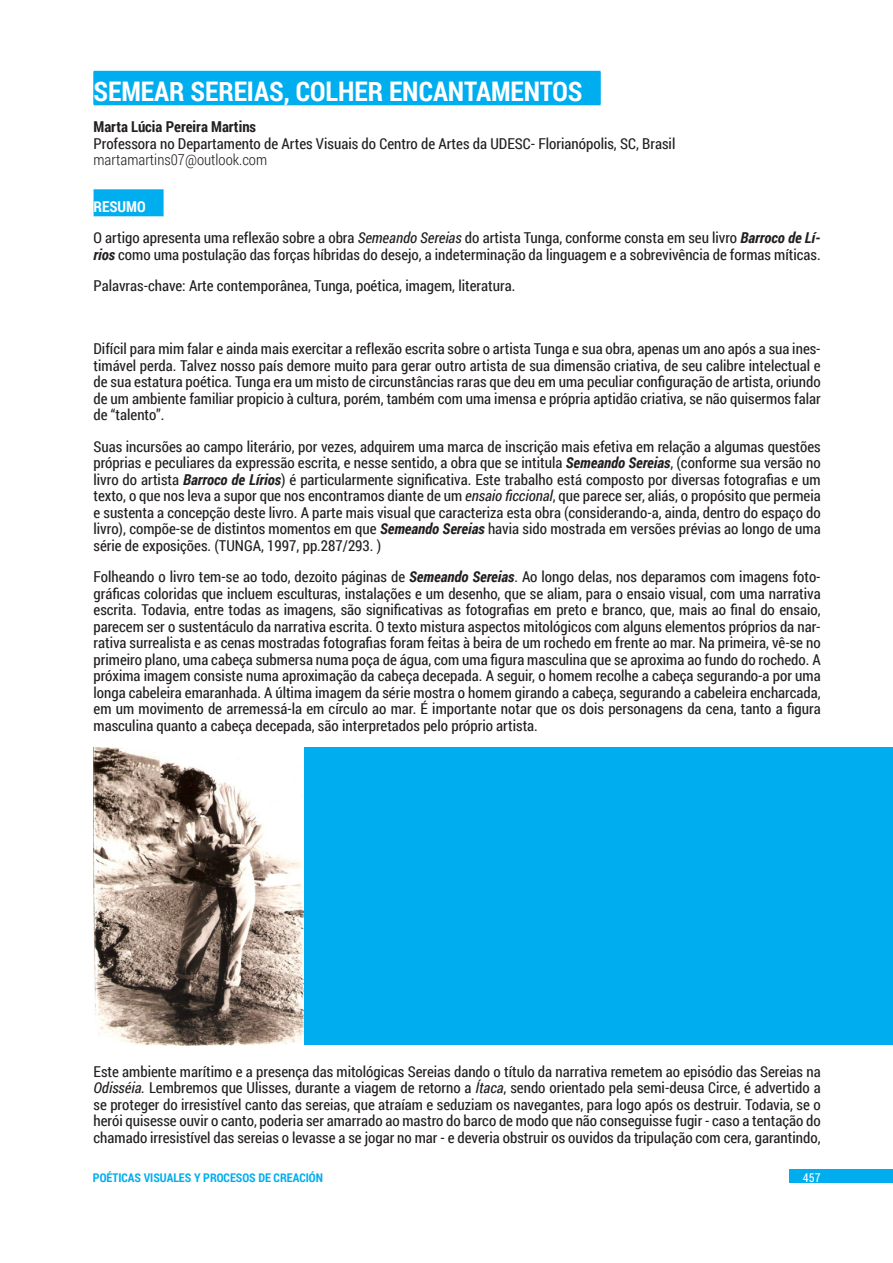
<style>
.page{position:relative;width:893px;height:1263px;background:#fff}
.page>*{position:absolute;margin:0;border:0;box-sizing:border-box;transform-origin:0 0}
.Título_CV{font:700 27px "Roboto Condensed";color:#fff}
.Normal_CV{font:15px/16.5px "Roboto Condensed";color:#231f20;text-align:justify}
.Universidad_Autor_a{font:15px "Roboto Condensed";color:#231f20}
.Keywords_Normal_CV{font:15px "Roboto Condensed";color:#231f20}
.Mail_pos_Univ_Autor{font:300 15px "Roboto Condensed";color:#231f20}
.Nombre_Autor_a_Norma{font:700 15px "Roboto Condensed";color:#231f20}
.Sección_CV{font:700 15px "Roboto Condensed";color:#fff}
.t1{font:700 12px "Roboto Condensed";color:#00aeef}
.t2{font:12px "Roboto Condensed";color:#fff}
.s1{font-style:italic}
.s2{font-weight:700;font-style:italic}
</style>
<div class="page">
<div style="left:789px;top:1169px;width:104px;height:14px;background:#00aeef"></div>
<div style="left:94px;top:747px;width:799px;height:298px;background:#00aeef"></div>
<div style="left:94px;top:72px;width:506px;height:33px;background:#00aeef"></div>
<div style="left:94px;top:71px;width:506px;height:33px;background:#00aeef"></div>
<div style="left:94px;top:189px;width:70px;height:27px;background:#00aeef"></div>
<img style="left:94px;top:747px;width:209px;height:298px">
<p class="Título_CV" style="left:94px;top:72px;width:490px">SEMEAR SEREIAS, COLHER ENCANTAMENTOS</p>
<p class="Nombre_Autor_a_Norma" style="left:94px;top:116px;width:164px">Marta Lúcia Pereira Martins</p>
<p class="Universidad_Autor_a" style="left:94px;top:133px;width:583px">Professora no Departamento de Artes Visuais do Centro de Artes da UDESC- Florianópolis, SC, Brasil</p>
<p class="Mail_pos_Univ_Autor" style="left:94px;top:150px;width:175px">martamartins07@outlook.com</p>
<p class="Sección_CV" style="left:94px;top:196px;width:54px">RESUMO</p>
<p class="Normal_CV" style="left:94px;top:229px;width:729px">O artigo apresenta uma reflexão sobre a obra <span class="s1">Semeando Sereias</span> do artista Tunga, conforme consta em seu livro <span class="s2">Barroco de Lí&shy;rios</span> como uma postulação das forças híbridas do desejo, a indeterminação da linguagem e a sobrevivência de formas míticas.</p>
<p class="Keywords_Normal_CV" style="left:94px;top:276px;width:423px">Palavras-chave: Arte contemporânea, Tunga, poética, imagem, literatura.</p>
<p class="Normal_CV" style="left:94px;top:340px;width:729px">Difícil para mim falar e ainda mais exercitar a reflexão escrita sobre o artista Tunga e sua obra, apenas um ano após a sua ines&shy;timável perda. Talvez nosso país demore muito para gerar outro artista de sua dimensão criativa, de seu calibre intelectual e de sua estatura poética. Tunga era um misto de circunstâncias raras que deu em uma peculiar configuração de artista, oriundo de um ambiente familiar propicio à cultura, porém, também com uma imensa e própria aptidão criativa, se não quisermos falar de “talento”.</p>
<p class="Normal_CV" style="left:94px;top:438px;width:729px">Suas incursões ao campo literário, por vezes, adquirem uma marca de inscrição mais efetiva em relação a algumas questões próprias e peculiares da expressão escrita, e nesse sentido, a obra que se intitula <span class="s2">Semeando Sereias</span>, (conforme sua versão no livro do artista <span class="s2">Barroco de Lírios</span>) é particularmente significativa. Este trabalho está composto por diversas fotografias e um texto, o que nos leva a supor que nos encontramos diante de um <span class="s1">ensaio ficcional</span>, que parece ser, aliás, o propósito que permeia e sustenta a concepção deste livro. A parte mais visual que caracteriza esta obra (considerando-a, ainda, dentro do espaço do livro), compõe-se de distintos momentos em que <span class="s2">Semeando Sereias</span> havia sido mostrada em versões prévias ao longo de uma série de exposições. (TUNGA, 1997, pp.287/293. )</p>
<p class="Normal_CV" style="left:94px;top:568px;width:729px">Folheando o livro tem-se ao todo, dezoito páginas de <span class="s2">Semeando Sereias</span>. Ao longo delas, nos deparamos com imagens foto&shy;gráficas coloridas que incluem esculturas, instalações e um desenho, que se aliam, para o ensaio visual, com uma narrativa escrita. Todavia, entre todas as imagens, são significativas as fotografias em preto e branco, que, mais ao final do ensaio, parecem ser o sustentáculo da narrativa escrita. O texto mistura aspectos mitológicos com alguns elementos próprios da nar&shy;rativa surrealista e as cenas mostradas fotografias foram feitas à beira de um rochedo em frente ao mar. Na primeira, vê-se no primeiro plano, uma cabeça submersa numa poça de água, com uma figura masculina que se aproxima ao fundo do rochedo. A próxima imagem consiste numa aproximação da cabeça decepada. A seguir, o homem recolhe a cabeça segurando-a por uma longa cabeleira emaranhada. A última imagem da série mostra o homem girando a cabeça, segurando a cabeleira encharcada, em um movimento de arremessá-la em círculo ao mar. É importante notar que os dois personagens da cena, tanto a figura masculina quanto a cabeça decepada, são interpretados pelo próprio artista.</p>
<p class="Normal_CV" style="left:94px;top:1062px;width:729px">Este ambiente marítimo e a presença das mitológicas Sereias dando o título da narrativa remetem ao episódio das Sereias na <span class="s1">Odisséia.</span> Lembremos que Ulisses, durante a viagem de retorno a <span class="s1">Ítaca</span>, sendo orientado pela semi-deusa Circe, é advertido a se proteger do irresistível canto das sereias, que atraíam e seduziam os navegantes, para logo após os destruir. Todavia, se o herói quisesse ouvir o canto, poderia ser amarrado ao mastro do barco de modo que não conseguisse fugir - caso a tentação do chamado irresistível das sereias o levasse a se jogar no mar - e deveria obstruir os ouvidos da tripulação com cera, garantindo,</p>
<p class="t1" style="left:93px;top:1169px;width:231px">POÉTICAS VISUALES Y PROCESOS DE CREACIÓN</p>
<p class="t2" style="left:803px;top:1169px;width:19px">457</p>
</div>
